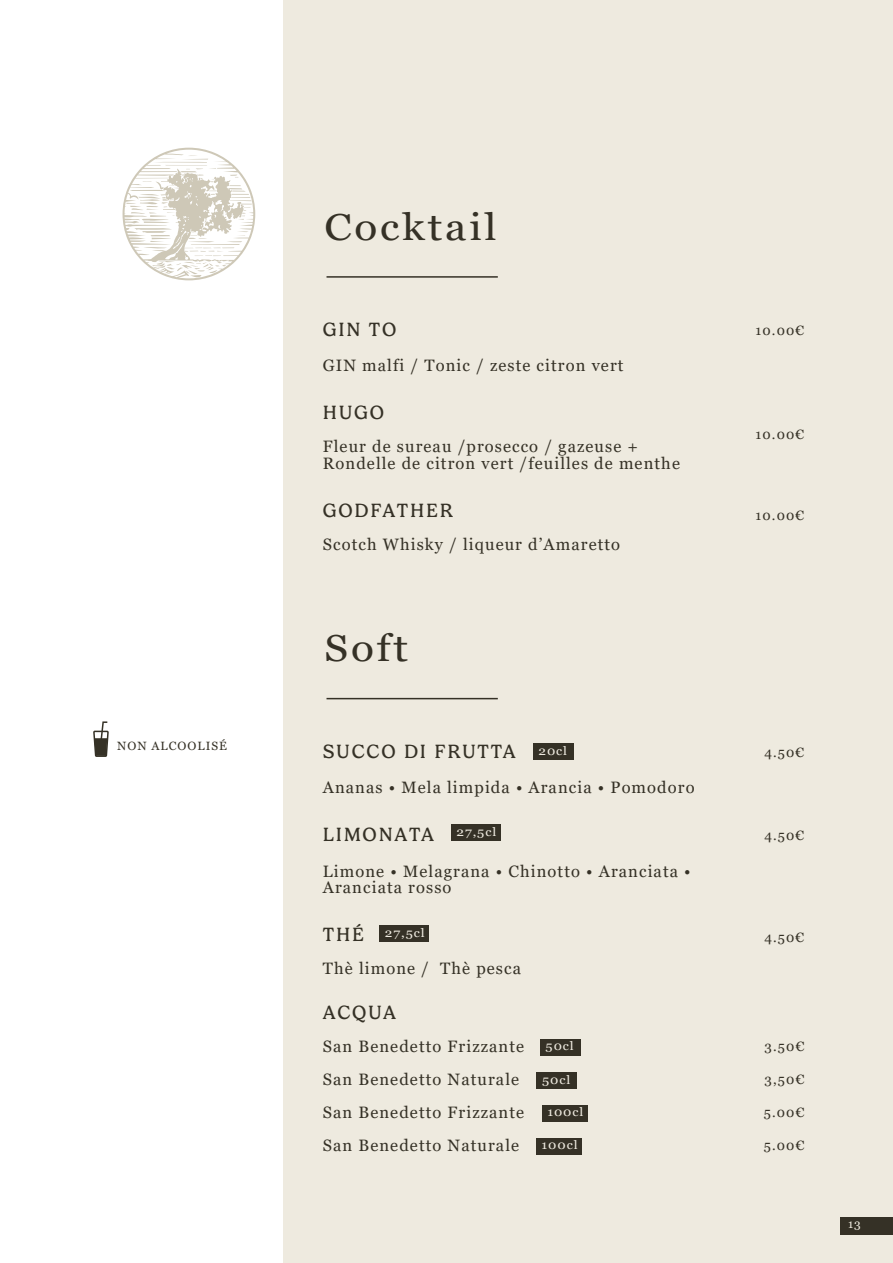
<style>
.page{position:relative;width:893px;height:1263px;background:#fff}
.page>*{position:absolute;margin:0;border:0;box-sizing:border-box;transform-origin:0 0}
.t1{font:37.5px "Georgia";letter-spacing:.065em;color:#353126;scale:1.13 1}
.t2{font:19.5px "Gelica";letter-spacing:.09em;color:#353126}
.t3{font:16.5px/33px "Georgia";letter-spacing:.065em;color:#353126}
.t4{font:13.5px "Georgia";letter-spacing:.085em;color:#353126}
.t5{font:12px "Georgia";letter-spacing:.065em;color:#eeeadf;scale:1.13 1}
.t6{font:12px "Georgia";letter-spacing:.085em;color:#353126}
.t7{font:12px "Georgia";letter-spacing:.065em;color:#eeeadf}
</style>
<div class="page">
<div style="left:283px;top:0;width:610px;height:1263px;background:#eeeadf"></div>
<svg style="left:123px;top:148px;width:132px;height:132px"></svg>
<div style="left:840px;top:1217px;width:53px;height:18px;background:#353126"></div>
<hr style="left:326px;top:276px;width:172px;height:2px;background:#353126">
<hr style="left:326px;top:698px;width:172px;height:1px;background:#353126">
<div style="left:533px;top:744px;width:40px;height:16px;background:#353126"></div>
<div style="left:540px;top:1039px;width:40px;height:16px;background:#353126"></div>
<div style="left:536px;top:1073px;width:41px;height:16px;background:#353126"></div>
<div style="left:542px;top:1105px;width:45px;height:16px;background:#353126"></div>
<div style="left:536px;top:1138px;width:46px;height:16px;background:#353126"></div>
<div style="left:451px;top:825px;width:49px;height:16px;background:#353126"></div>
<div style="left:379px;top:925px;width:49px;height:16px;background:#353126"></div>
<svg style="left:93px;top:721px;width:16px;height:36px"></svg>
<p class="t6" style="left:117px;top:739px;width:111px">NON ALCOOLISÉ</p>
<h1 class="t1" style="left:325px;top:204px;width:154px">Cocktail</h1>
<p class="t2" style="left:323px;top:318px;width:75px">GIN TO</p>
<p class="t4" style="left:756px;top:323px;width:50px">10.00€</p>
<p class="t3" style="left:323px;top:349px;width:302px">GIN malfi / Tonic / zeste citron vert</p>
<p class="t2" style="left:323px;top:402px;width:63px">HUGO</p>
<p class="t3" style="left:323px;top:439px;width:359px;line-height:16.5px">Fleur de sureau /prosecco / gazeuse +<br>Rondelle de citron vert /feuilles de menthe</p>
<p class="t2" style="left:323px;top:499px;width:132px">GODFATHER</p>
<p class="t3" style="left:323px;top:528px;width:299px">Scotch Whisky / liqueur d’Amaretto</p>
<h1 class="t1" style="left:325px;top:626px;width:75px">Soft</h1>
<p class="t4" style="left:756px;top:426px;width:50px">10.00€</p>
<p class="t4" style="left:756px;top:507px;width:50px">10.00€</p>
<p class="t2" style="left:323px;top:740px;width:194px">SUCCO DI FRUTTA</p>
<p class="t4" style="left:764px;top:744px;width:41px">4.50€</p>
<p class="t5" style="left:538px;top:744px;width:27px">20cl</p>
<p class="t3" style="left:323px;top:771px;width:373px">Ananas • Mela limpida • Arancia • Pomodoro</p>
<p class="t2" style="left:323px;top:823px;width:112px">LIMONATA</p>
<p class="t3" style="left:323px;top:863px;width:369px;line-height:16.5px">Limone • Melagrana • Chinotto • Aranciata •<br>Aranciata rosso</p>
<p class="t2" style="left:323px;top:924px;width:43px">THÉ</p>
<p class="t3" style="left:323px;top:952px;width:200px">Thè limone / Thè pesca</p>
<p class="t2" style="left:323px;top:1002px;width:75px">ACQUA</p>
<p class="t3" style="left:323px;top:1030px;width:203px">San Benedetto Frizzante<br>San Benedetto Naturale<br>San Benedetto Frizzante<br>San Benedetto Naturale</p>
<p class="t5" style="left:457px;top:824px;width:37px">27,5cl</p>
<p class="t5" style="left:385px;top:925px;width:37px">27,5cl</p>
<p class="t5" style="left:546px;top:1039px;width:26px">50cl</p>
<p class="t5" style="left:542px;top:1073px;width:26px">50cl</p>
<p class="t5" style="left:547px;top:1105px;width:33px">100cl</p>
<p class="t5" style="left:542px;top:1138px;width:33px">100cl</p>
<p class="t4" style="left:764px;top:827px;width:41px">4.50€</p>
<p class="t4" style="left:764px;top:929px;width:41px">4.50€</p>
<p class="t4" style="left:765px;top:1038px;width:41px">3.50€</p>
<p class="t4" style="left:765px;top:1071px;width:41px">3,50€</p>
<p class="t4" style="left:764px;top:1104px;width:42px">5.00€</p>
<p class="t4" style="left:764px;top:1137px;width:42px">5.00€</p>
<p class="t7" style="left:848px;top:1217px;width:14px">13</p>
</div>
